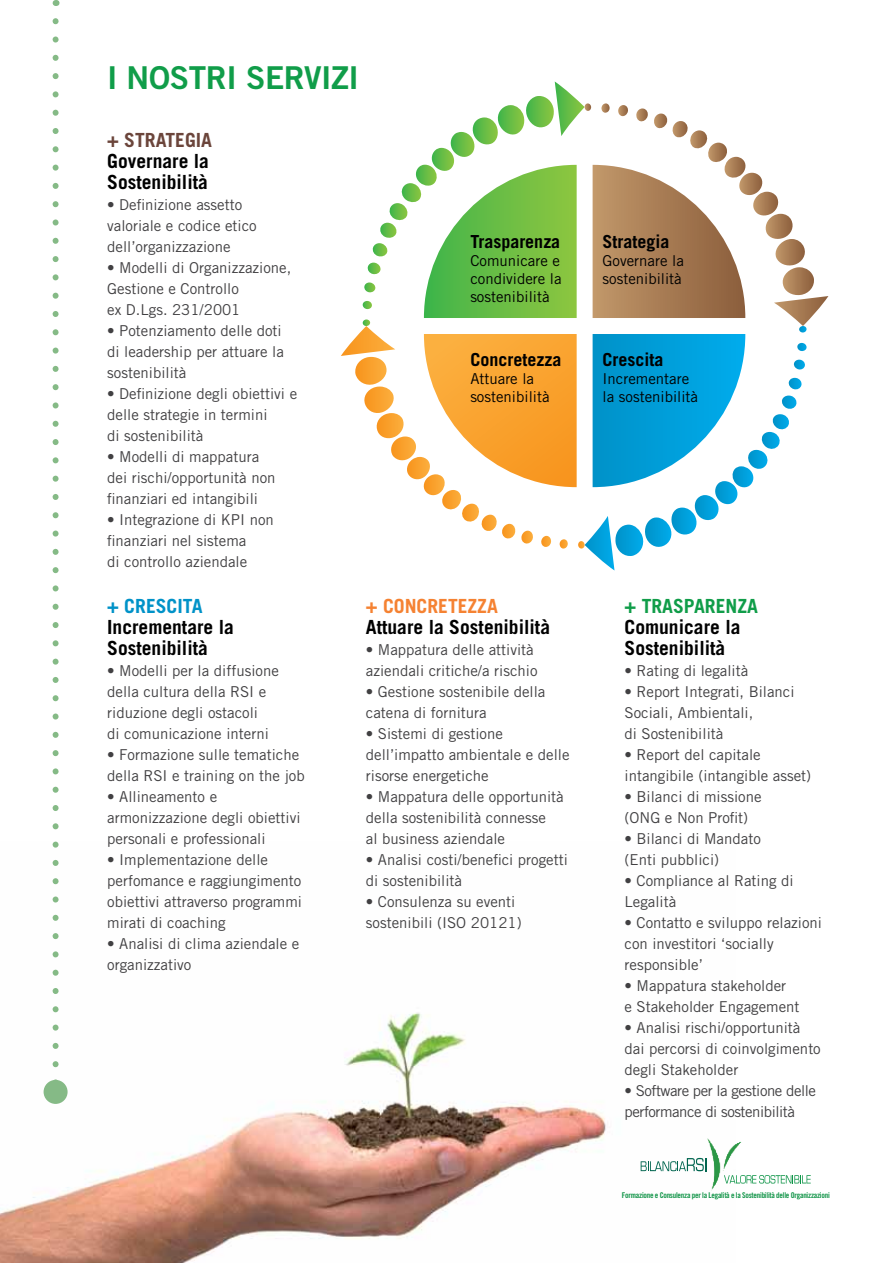
<style>
.page{position:relative;width:893px;height:1263px;background:#fff}
.page>*{position:absolute;margin:0;border:0;box-sizing:border-box;transform-origin:0 0}
.t1{font:31.5px "Trade Gothic Bold Two";letter-spacing:-.01em;color:#109d49}
.t2{font:700 19.5px/21px "Trade Gothic";color:#000}
.t3{font:700 19.5px "Trade Gothic";color:#f58232}
.t4{font:700 19.5px "Trade Gothic";color:#109d49}
.t5{font:700 19.5px "Trade Gothic";color:#6b453b}
.t6{font:700 19.5px "Trade Gothic";color:#0092c8}
.t7{font:700 18px "Trade Gothic";color:#000}
.t8{font:15px/21px "Trade Gothic";color:#414042}
.t9{font:15px/18px "Trade Gothic";color:#000}
.t10{font:15px/21px "Trade Gothic";letter-spacing:-.03em;color:#414042}
.t11{font:7.95px "Trade Gothic LT Std Bd Cn 20";letter-spacing:-.03em;color:#109447}
</style>
<div class="page">
<svg style="left:341px;top:81px;width:487px;height:489px"></svg>
<img style="left:0;top:843px;width:688px;height:420px">
<svg style="left:53px;top:21px;width:6px;height:1059px"></svg>
<div style="left:44px;top:1080px;width:24px;height:24px;background:#85ba86;border-radius:50%"></div>
<img style="left:693px;top:1138px;width:55px;height:53px">
<svg style="left:641px;top:1158px;width:65px;height:13px"></svg>
<svg style="left:724px;top:1175px;width:87px;height:8px"></svg>
<h1 class="t1" style="left:107px;top:59px;width:253px">I NOSTRI SERVIZI</h1>
<h2 class="t5" style="left:107px;top:128px;width:106px">+ STRATEGIA</h2>
<h2 class="t2" style="left:107px;top:150px;width:103px">Governare la<br>Sostenibilità</h2>
<p class="t8" style="left:107px;top:194px;width:151px">• Definizione assetto valoriale e codice etico dell’organizzazione</p>
<p class="t8" style="left:107px;top:257px;width:186px">• Modelli di Organizzazione,<br>Gestione e Controllo<br>ex D.Lgs. 231/2001</p>
<p class="t8" style="left:107px;top:320px;width:178px">• Potenziamento delle doti di leadership per attuare la sostenibilità</p>
<p class="t8" style="left:107px;top:383px;width:192px">• Definizione degli obiettivi e delle strategie in termini<br>di sostenibilità</p>
<p class="t8" style="left:107px;top:446px;width:170px">• Modelli di mappatura dei rischi/opportunità non finanziari ed intangibili</p>
<p class="t8" style="left:107px;top:509px;width:168px">• Integrazione di KPI non finanziari nel sistema<br>di controllo aziendale</p>
<h2 class="t6" style="left:107px;top:594px;width:97px">+ CRESCITA</h2>
<h2 class="t2" style="left:107px;top:616px;width:128px">Incrementare la<br>Sostenibilità</h2>
<p class="t8" style="left:107px;top:660px;width:173px">• Modelli per la diffusione della cultura della RSI e riduzione degli ostacoli<br>di comunicazione interni</p>
<p class="t8" style="left:107px;top:744px;width:199px">• Formazione sulle tematiche della RSI e training on the job</p>
<p class="t8" style="left:107px;top:786px;width:195px">• Allineamento e armonizzazione degli obiettivi personali e professionali</p>
<p class="t8" style="left:107px;top:849px;width:196px">• Implementazione delle perfomance e raggiungimento obiettivi attraverso programmi mirati di coaching</p>
<p class="t8" style="left:107px;top:933px;width:194px">• Analisi di clima aziendale e organizzativo</p>
<p class="t7" style="left:470px;top:230px;width:91px">Trasparenza</p>
<p class="t9" style="left:470px;top:251px;width:93px;text-align:justify">Comunicare e condividere la sostenibilità</p>
<p class="t7" style="left:470px;top:348px;width:92px">Concretezza</p>
<p class="t9" style="left:470px;top:369px;width:81px">Attuare la sostenibilità</p>
<h2 class="t3" style="left:366px;top:594px;width:133px">+ CONCRETEZZA</h2>
<h2 class="t2" style="left:366px;top:616px;width:186px">Attuare la Sostenibilità</h2>
<p class="t8" style="left:366px;top:639px;width:173px">• Mappatura delle attività aziendali critiche/a rischio</p>
<p class="t8" style="left:366px;top:681px;width:181px">• Gestione sostenibile della catena di fornitura</p>
<p class="t8" style="left:366px;top:723px;width:205px">• Sistemi di gestione dell’impatto ambientale e delle risorse energetiche</p>
<p class="t8" style="left:366px;top:786px;width:199px">• Mappatura delle opportunità della sostenibilità connesse<br>al business aziendale</p>
<p class="t8" style="left:366px;top:849px;width:204px">• Analisi costi/benefici progetti di sostenibilità</p>
<p class="t8" style="left:366px;top:891px;width:157px">• Consulenza su eventi sostenibili (ISO 20121)</p>
<p class="t7" style="left:603px;top:230px;width:69px">Strategia</p>
<p class="t9" style="left:603px;top:251px;width:83px">Governare la sostenibilità</p>
<p class="t7" style="left:603px;top:348px;width:63px">Crescita</p>
<p class="t9" style="left:603px;top:369px;width:97px">Incrementare la sostenibilità</p>
<h2 class="t4" style="left:625px;top:594px;width:135px">+ TRASPARENZA</h2>
<h2 class="t2" style="left:625px;top:616px;width:117px">Comunicare la<br>Sostenibilità</h2>
<p class="t8" style="left:625px;top:660px;width:125px">• Rating di legalità</p>
<p class="t8" style="left:625px;top:681px;width:171px">• Report Integrati, Bilanci<br>Sociali, Ambientali,<br>di Sostenibilità</p>
<p class="t8" style="left:625px;top:744px;width:188px">• Report del capitale intangibile (intangible asset)</p>
<p class="t8" style="left:625px;top:786px;width:139px">• Bilanci di missione (ONG e Non Profit)</p>
<p class="t8" style="left:625px;top:828px;width:138px">• Bilanci di Mandato (Enti pubblici)</p>
<p class="t8" style="left:625px;top:870px;width:171px">• Compliance al Rating di<br>Legalità</p>
<p class="t8" style="left:625px;top:912px;width:199px">• Contatto e sviluppo relazioni con investitori ‘socially responsible’</p>
<p class="t8" style="left:625px;top:975px;width:176px">• Mappatura stakeholder<br>e Stakeholder Engagement</p>
<p class="t8" style="left:625px;top:1017px;width:198px">• Analisi rischi/opportunità dai percorsi di coinvolgimento degli Stakeholder</p>
<p class="t10" style="left:625px;top:1080px;width:193px">• Software per la gestione delle performance di sostenibilità</p>
<p class="t11" style="left:622px;top:1190px;width:209px">Formazione e Consulenza per la Legalità e la Sostenibilità delle Organizzazioni</p>
</div>
